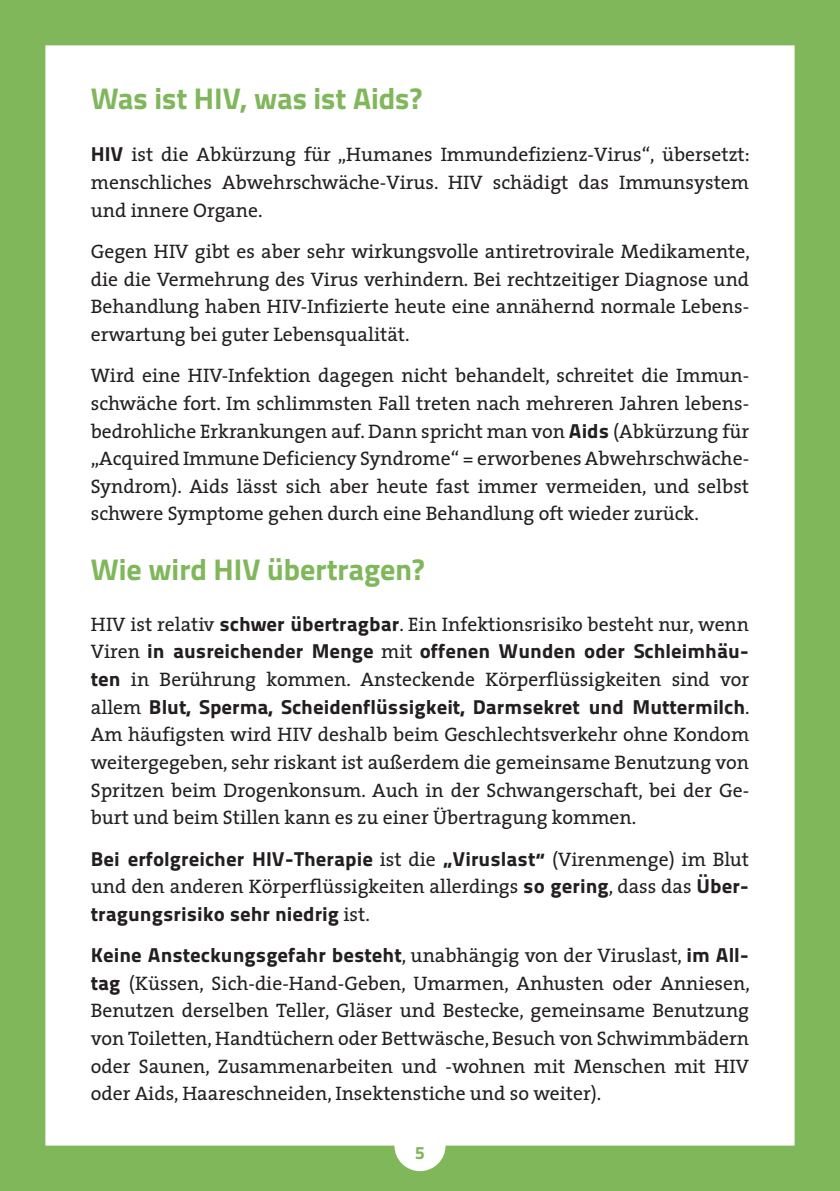
<style>
.page{position:relative;width:840px;height:1191px;background:#fff}
.page>*{position:absolute;margin:0;border:0;box-sizing:border-box;transform-origin:0 0}
.t1{font:700 30px "Titillium";color:#80b75b}
.t2{font:20px/41.4px "Titillium Maps 26 L 999 wt";color:#231f20;scale:1.05 1}
.t3{font:19.6px/27.6px "The Serif";color:#231f20;text-align:justify}
.t4{font:18px "Titillium Maps 26 L 999 wt";color:#80b75b}
.s1{font-family:"Titillium Maps 26 L 999 wt";font-size:20px}
.s2{font-family:"The Serif";font-size:19.6px}
</style>
<div class="page">
<div style="left:0;top:0;width:839px;height:1191px;background:#80b75b"></div>
<div style="left:45px;top:45px;width:749px;height:1126px;background:#fff"></div>
<h1 class="t1" style="left:91px;top:76px;width:333px">Was ist HIV, was ist Aids?</h1>
<p class="t3" style="left:91px;top:140px;width:660px"><span class="s1">HIV</span> ist die Abkürzung für „Humanes Immundefizienz-Virus“, übersetzt: menschliches Abwehrschwäche-Virus. HIV schädigt das Immunsystem und innere Organe.</p>
<p class="t3" style="left:91px;top:237px;width:660px">Gegen HIV gibt es aber sehr wirkungsvolle antiretrovirale Medikamente, die die Vermehrung des Virus verhindern. Bei rechtzeitiger Diagnose und Behandlung haben HIV-Infizierte heute eine annähernd normale Lebens&shy;erwartung bei guter Lebensqualität.</p>
<p class="t3" style="left:91px;top:361px;width:659px">Wird eine HIV-Infektion dagegen nicht behandelt, schreitet die Immun&shy;schwäche fort. Im schlimmsten Fall treten nach mehreren Jahren lebens&shy;bedrohliche Erkrankungen auf. Dann spricht man von <span class="s1">Aids</span> (Abkürzung für „Acquired Immune Deficiency Syndrome“ = erworbenes Abwehrschwäche-Syndrom). Aids lässt sich aber heute fast immer vermeiden, und selbst schwere Symptome gehen durch eine Behandlung oft wieder zurück.</p>
<h1 class="t1" style="left:91px;top:546px;width:335px">Wie wird HIV übertragen?</h1>
<p class="t3" style="left:91px;top:610px;width:659px">HIV ist relativ <span class="s1">schwer übertragbar</span>. Ein Infektionsrisiko besteht nur, wenn</p>
<p class="t2" style="left:91px;top:629px;width:628px"><span class="s2">Viren</span> in ausreichender Menge <span class="s2">mit</span> offenen Wunden oder Schleimhäu-</p>
<p class="t3" style="left:91px;top:665px;width:659px"><span class="s1">ten</span> in Berührung kommen. Ansteckende Körperflüssigkeiten sind vor</p>
<p class="t2" style="left:91px;top:684px;width:628px"><span class="s2">allem</span> Blut, Sperma, Scheidenflüssigkeit, Darmsekret und Muttermilch<span class="s2">.</span></p>
<p class="t3" style="left:91px;top:720px;width:659px">Am häufigsten wird HIV deshalb beim Geschlechtsverkehr ohne Kondom weitergegeben, sehr riskant ist außerdem die gemeinsame Benutzung von Spritzen beim Drogenkonsum. Auch in der Schwangerschaft, bei der Ge&shy;burt und beim Stillen kann es zu einer Übertragung kommen.</p>
<p class="t2" style="left:91px;top:836px;width:628px">Bei erfolgreicher HIV-Therapie <span class="s2">ist die</span> „Viruslast“ <span class="s2">(Virenmenge) im Blut</span></p>
<p class="t3" style="left:91px;top:872px;width:659px">und den anderen Körperflüssigkeiten allerdings <span class="s1">so gering</span>, dass das <span class="s1">Über-</span></p>
<p class="t2" style="left:91px;top:891px;width:628px">tragungsrisiko sehr niedrig <span class="s2">ist.<br></span>Keine Ansteckungsgefahr besteht<span class="s2">, unabhängig von der Viruslast,</span> im All-</p>
<p class="t3" style="left:91px;top:968px;width:660px"><span class="s1">tag</span> (Küssen, Sich-die-Hand-Geben, Umarmen, Anhusten oder Anniesen, Benutzen derselben Teller, Gläser und Bestecke, gemeinsame Benutzung von Toiletten, Handtüchern oder Bettwäsche, Besuch von Schwimmbädern oder Saunen, Zusammenarbeiten und -wohnen mit Menschen mit HIV oder Aids, Haareschneiden, Insektenstiche und so weiter).</p>
<p class="t4" style="left:415px;top:1138px;width:11px">5</p>
</div>
